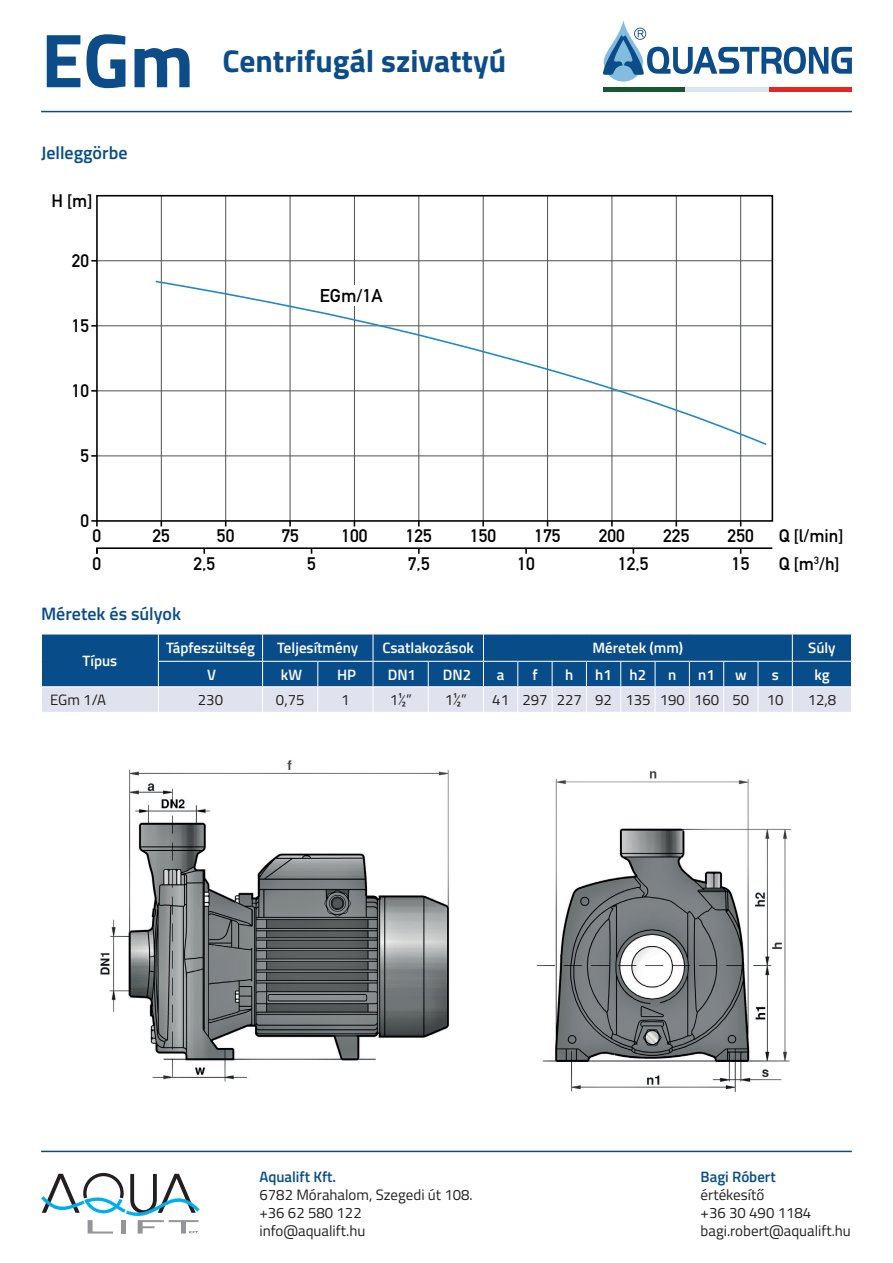
<style>
.page{position:relative;width:893px;height:1263px;background:#fff}
.page>*{position:absolute;margin:0;border:0;box-sizing:border-box;transform-origin:0 0}
.t1{font:700 76.5px "Titillium";color:#0b4c89}
.t2{font:700 31.5px "Titillium";color:#0b4c89}
.t3{font:700 18.3px "DIN Alternate";color:#000001}
.t4{font:600 18px "Titillium";color:#084d8a}
.t5{font:700 17.85px/27.3px "DIN Alternate";color:#000001}
.t6{font:15px/18px "Titillium";color:#231f20}
.t7{font:600 15px "Titillium";color:#fff}
.t8{font:600 15px "Titillium";color:#084d8a}
</style>
<div class="page">
<svg style="left:603px;top:21px;width:249px;height:61px"></svg>
<hr style="left:603px;top:87px;width:83px;height:4px;background:#175632">
<hr style="left:686px;top:87px;width:83px;height:4px;background:#dce4ed">
<hr style="left:769px;top:87px;width:83px;height:4px;background:#e22725">
<svg style="left:41px;top:1173px;width:159px;height:61px"></svg>
<hr style="left:41px;top:111px;width:811px;height:1px;background:#084d8a">
<hr style="left:41px;top:1151px;width:811px;height:1px;background:#084d8a">
<svg style="left:41px;top:634px;width:811px;height:78px;background:#5582ad"></svg>
<hr style="left:41px;top:686px;width:117px;height:1px;background:#fff">
<hr style="left:158px;top:686px;width:105px;height:1px;background:#fff">
<hr style="left:263px;top:686px;width:55px;height:1px;background:#fff">
<hr style="left:318px;top:686px;width:55px;height:1px;background:#fff">
<hr style="left:373px;top:686px;width:55px;height:1px;background:#fff">
<hr style="left:428px;top:686px;width:55px;height:1px;background:#fff">
<hr style="left:483px;top:686px;width:35px;height:1px;background:#fff">
<hr style="left:518px;top:686px;width:34px;height:1px;background:#fff">
<hr style="left:552px;top:686px;width:34px;height:1px;background:#fff">
<hr style="left:586px;top:686px;width:35px;height:1px;background:#fff">
<hr style="left:621px;top:686px;width:34px;height:1px;background:#fff">
<hr style="left:655px;top:686px;width:34px;height:1px;background:#fff">
<hr style="left:689px;top:686px;width:35px;height:1px;background:#fff">
<hr style="left:724px;top:686px;width:34px;height:1px;background:#fff">
<hr style="left:758px;top:686px;width:34px;height:1px;background:#fff">
<hr style="left:792px;top:686px;width:60px;height:1px;background:#fff">
<img style="left:100px;top:760px;width:692px;height:333px">
<svg style="left:91px;top:520px;width:7px;height:6px"></svg>
<svg style="left:96px;top:547px;width:677px;height:7px"></svg>
<hr style="left:161px;top:196px;width:1px;height:325px;background:#4f5252">
<hr style="left:225px;top:196px;width:1px;height:325px;background:#4f5252">
<hr style="left:290px;top:196px;width:1px;height:325px;background:#4f5252">
<hr style="left:354px;top:196px;width:1px;height:325px;background:#4f5252">
<hr style="left:419px;top:196px;width:1px;height:325px;background:#4f5252">
<hr style="left:483px;top:196px;width:1px;height:325px;background:#4f5252">
<hr style="left:547px;top:196px;width:1px;height:325px;background:#4f5252">
<hr style="left:612px;top:196px;width:1px;height:325px;background:#4f5252">
<hr style="left:676px;top:196px;width:1px;height:325px;background:#4f5252">
<hr style="left:740px;top:196px;width:1px;height:325px;background:#4f5252">
<hr style="left:97px;top:456px;width:675px;height:1px;background:#4f5252">
<hr style="left:97px;top:391px;width:675px;height:1px;background:#4f5252">
<hr style="left:97px;top:326px;width:675px;height:1px;background:#4f5252">
<hr style="left:97px;top:260px;width:675px;height:1px;background:#4f5252">
<div style="left:96px;top:195px;width:677px;height:327px;border:2px solid #000001"></div>
<svg style="left:154px;top:280px;width:614px;height:166px"></svg>
<div style="left:318px;top:285px;width:72px;height:21px;background:#fff"></div>
<h1 class="t1" style="left:41px;top:2px;width:154px">EGm</h1>
<p class="t4" style="left:41px;top:139px;width:88px">Jelleggörbe</p>
<p class="t5" style="left:51px;top:186px;width:43px">H [m]</p>
<p class="t5" style="left:72px;top:246px;width:19px">20</p>
<p class="t5" style="left:72px;top:311px;width:19px">15</p>
<p class="t5" style="left:72px;top:376px;width:19px">10</p>
<p class="t5" style="left:80px;top:441px;width:10px">5</p>
<p class="t5" style="left:80px;top:506px;width:10px">0</p>
<h2 class="t2" style="left:223px;top:37px;width:285px">Centrifugál szivattyú</h2>
<p class="t3" style="left:320px;top:282px;width:64px">EGm/1A</p>
<p class="t5" style="left:93px;top:521px;width:10px">0<br>0</p>
<p class="t5" style="left:153px;top:521px;width:19px">25</p>
<p class="t5" style="left:217px;top:521px;width:19px">50</p>
<p class="t5" style="left:281px;top:521px;width:19px">75</p>
<p class="t5" style="left:341px;top:521px;width:28px">100</p>
<p class="t5" style="left:406px;top:521px;width:28px">125</p>
<p class="t5" style="left:470px;top:521px;width:28px">150</p>
<p class="t5" style="left:534px;top:521px;width:28px">175</p>
<p class="t5" style="left:599px;top:521px;width:28px">200</p>
<p class="t5" style="left:663px;top:521px;width:28px">225</p>
<p class="t5" style="left:728px;top:521px;width:28px">250</p>
<p class="t5" style="left:193px;top:548px;width:23px">2,5</p>
<p class="t5" style="left:307px;top:548px;width:10px">5</p>
<p class="t5" style="left:408px;top:548px;width:23px">7,5</p>
<p class="t5" style="left:517px;top:548px;width:19px">10</p>
<p class="t5" style="left:618px;top:548px;width:32px">12,5</p>
<p class="t5" style="left:732px;top:548px;width:19px">15</p>
<p class="t5" style="left:779px;top:521px;width:66px">Q [l/min]<br>Q [m<sup>3</sup>/h]</p>
<p class="t4" style="left:41px;top:600px;width:141px">Méretek és súlyok</p>
<p class="t7" style="left:83px;top:649px;width:36px">Típus</p>
<p class="t7" style="left:166px;top:637px;width:90px">Tápfeszültség</p>
<p class="t7" style="left:277px;top:637px;width:83px">Teljesítmény</p>
<p class="t7" style="left:382px;top:637px;width:93px">Csatlakozások</p>
<p class="t7" style="left:593px;top:637px;width:92px">Méretek (mm)</p>
<p class="t7" style="left:808px;top:637px;width:29px">Súly</p>
<p class="t7" style="left:207px;top:663px;width:10px">V</p>
<p class="t7" style="left:281px;top:663px;width:23px">kW</p>
<p class="t7" style="left:337px;top:663px;width:21px">HP</p>
<p class="t7" style="left:388px;top:663px;width:30px">DN1</p>
<p class="t7" style="left:443px;top:663px;width:30px">DN2</p>
<p class="t7" style="left:497px;top:663px;width:9px">a</p>
<p class="t7" style="left:532px;top:663px;width:7px">f</p>
<p class="t7" style="left:565px;top:663px;width:10px">h</p>
<p class="t7" style="left:595px;top:663px;width:52px">h1 h2</p>
<p class="t7" style="left:668px;top:663px;width:10px">n</p>
<p class="t7" style="left:698px;top:663px;width:18px">n1</p>
<p class="t7" style="left:735px;top:663px;width:13px">w</p>
<p class="t7" style="left:772px;top:663px;width:9px">s</p>
<p class="t7" style="left:814px;top:663px;width:17px">kg</p>
<p class="t6" style="left:50px;top:690px;width:58px">EGm 1/A</p>
<p class="t6" style="left:198px;top:690px;width:27px">230</p>
<p class="t6" style="left:276px;top:690px;width:30px">0,75</p>
<p class="t6" style="left:341px;top:690px;width:10px">1</p>
<p class="t6" style="left:390px;top:690px;width:23px">1½”</p>
<p class="t6" style="left:445px;top:690px;width:23px">1½”</p>
<p class="t6" style="left:492px;top:690px;width:293px">41 297 227 92 135 190 160 50 10</p>
<p class="t6" style="left:808px;top:690px;width:30px">12,8</p>
<p class="t8" style="left:259px;top:1165px;width:78px">Aqualift Kft.</p>
<p class="t6" style="left:259px;top:1185px;width:215px">6782 Mórahalom, Szegedi út 108. +36 62 580 122<br>info@aqualift.hu</p>
<p class="t8" style="left:701px;top:1165px;width:77px">Bagi Róbert</p>
<p class="t6" style="left:701px;top:1185px;width:152px">értékesítő<br>+36 30 490 1184 bagi.robert@aqualift.hu</p>
</div>
